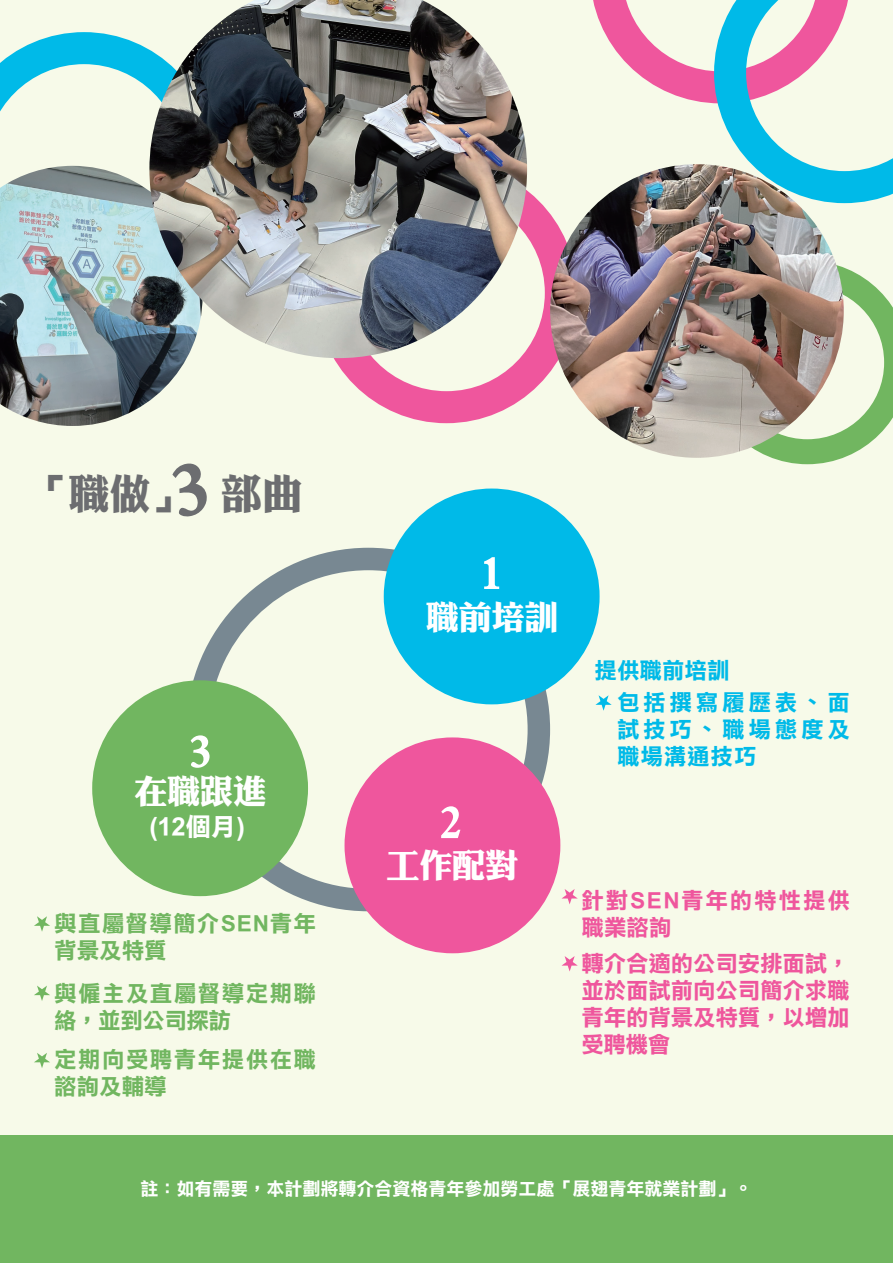
<style>
.page{position:relative;width:893px;height:1263px;background:#f7fae9}
.page>*{position:absolute;margin:0;border:0;box-sizing:border-box;transform-origin:0 0}
.t1{font:40.95px "DF Li King Hei XB HK BF";color:#6c6d70}
.t2{font:33px "DF Li King Hei XB HK BF";color:#fff}
.t3{font:25.5px "DF Li Hei Bd HK BF";color:#fff}
.t4{font:22.5px/27px "DF Li Hei Bd HK BF";letter-spacing:.06em;color:#71b660}
.t5{font:22.5px/27px "DF Li Hei Bd HK BF";letter-spacing:-.005em;color:#ef569d;text-align:justify}
.t6{font:22.5px/27px "DF Li Hei Bd HK BF";letter-spacing:.17em;color:#00bae8;text-align:justify}
.t7{font:22.5px/27px "DF Li Hei Bd HK BF";letter-spacing:.085em;color:#ef569d}
.t8{font:18px "DF Li Hei Bd HK BF";color:#fff}
</style>
<div class="page">
<svg style="left:0;top:32px;width:149px;height:134px"></svg>
<svg style="left:333px;top:169px;width:244px;height:254px"></svg>
<svg style="left:709px;top:265px;width:184px;height:199px"></svg>
<svg style="left:187px;top:548px;width:363px;height:363px"></svg>
<svg style="left:593px;top:0;width:300px;height:203px"></svg>
<div style="left:92px;top:680px;width:216px;height:216px;background:#71b660;border-radius:50%"></div>
<div style="left:384px;top:488px;width:216px;height:216px;background:#00bae8;border-radius:50%"></div>
<div style="left:345px;top:737px;width:215px;height:216px;background:#ef569d;border-radius:50%"></div>
<svg style="left:484px;top:557px;width:15px;height:32px"></svg>
<svg style="left:441px;top:806px;width:19px;height:32px"></svg>
<svg style="left:191px;top:735px;width:19px;height:33px"></svg>
<svg style="left:561px;top:889px;width:17px;height:15px"></svg>
<svg style="left:561px;top:956px;width:17px;height:15px"></svg>
<svg style="left:595px;top:695px;width:17px;height:16px"></svg>
<svg style="left:34px;top:916px;width:16px;height:16px"></svg>
<svg style="left:34px;top:985px;width:16px;height:16px"></svg>
<svg style="left:34px;top:1053px;width:16px;height:15px"></svg>
<div style="left:0;top:1135px;width:893px;height:128px;background:#71b660"></div>
<img style="left:550px;top:164px;width:294px;height:294px;border-radius:147px">
<img style="left:0;top:166px;width:187px;height:260px">
<img style="left:149px;top:0;width:378px;height:358px">
<h1 class="t1" style="left:28px;top:473px;width:277px">「職做」 部曲</h1>
<h2 class="t2" style="left:134px;top:775px;width:133px">在職跟進</h2>
<p class="t3" style="left:149px;top:814px;width:97px">(12個月)</p>
<p class="t4" style="left:54px;top:911px;width:263px">與直屬督導簡介SEN青年背景及特質</p>
<p class="t4" style="left:54px;top:980px;width:263px">與僱主及直屬督導定期聯絡，並到公司探訪</p>
<p class="t4" style="left:54px;top:1046px;width:263px">定期向受聘青年提供在職諮詢及輔導</p>
<h2 class="t2" style="left:426px;top:600px;width:133px">職前培訓</h2>
<p class="t6" style="left:594px;top:657px;width:136px">提供職前培訓</p>
<p class="t6" style="left:617px;top:690px;width:234px">包括撰寫履歷表、面試技巧、職場態度及職場溝通技巧</p>
<h2 class="t2" style="left:386px;top:849px;width:133px">工作配對</h2>
<p class="t7" style="left:581px;top:887px;width:270px">針對SEN青年的特性提供職業諮詢</p>
<p class="t5" style="left:581px;top:951px;width:270px">轉介合適的公司安排面試，並於面試前向公司簡介求職青年的背景及特質，以增加受聘機會</p>
<p class="t8" style="left:140px;top:1180px;width:613px">註：如有需要，本計劃將轉介合資格青年參加勞工處「展翅青年就業計劃」。</p>
</div>
